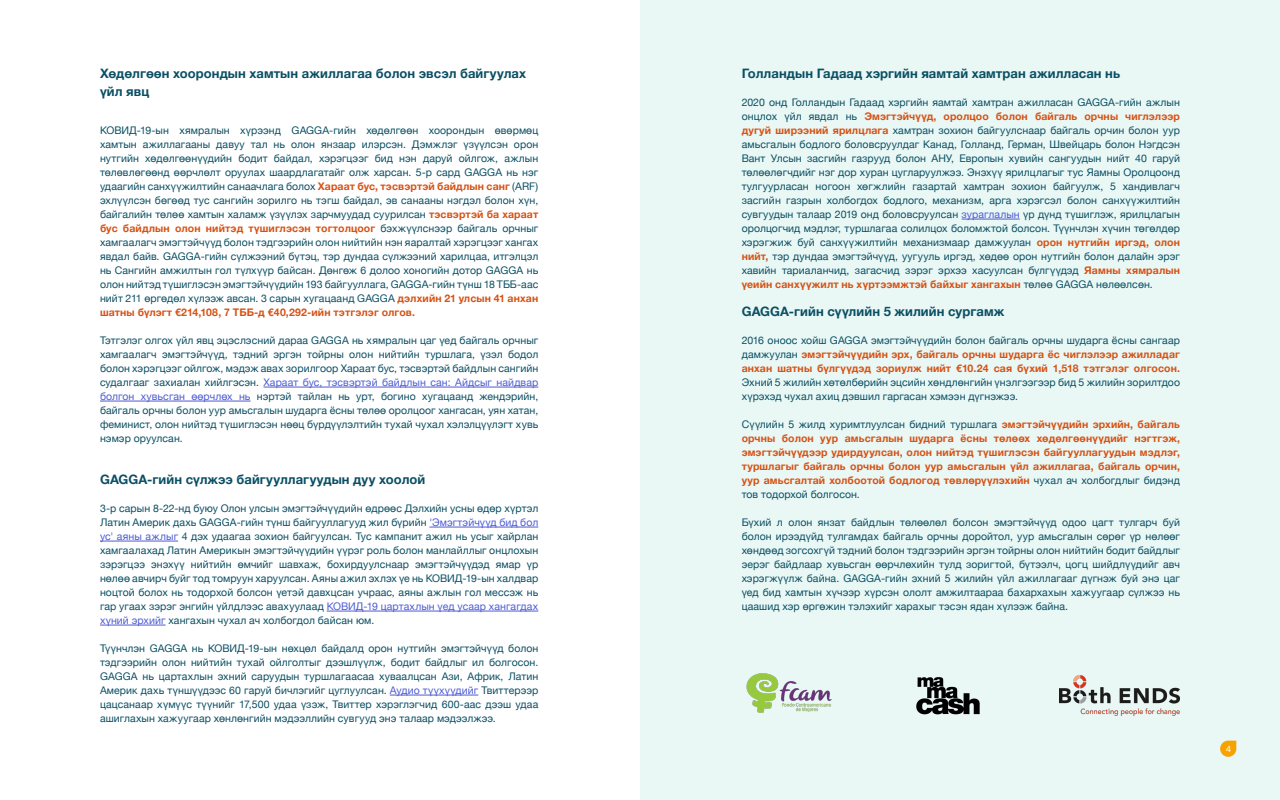
<style>
.page{position:relative;width:1280px;height:800px;background:#fff}
.page>*{position:absolute;margin:0;border:0;box-sizing:border-box;transform-origin:0 0}
.t1{font:700 13px/18px "Helvetica Neue";letter-spacing:.005em;color:#0a4f64}
.t2{font:10.5px/14px "Helvetica Neue";letter-spacing:.005em;color:#0a4f64;text-align:justify}
.t3{font:700 10.5px/14px "Helvetica Neue";letter-spacing:.01em;color:#d75214;text-align:justify}
.t4{font:8.6px "N Haas Grotesk TX Pro 55 Rg";color:#fff}
.s1{font-weight:700;color:#d75214}
.s2{color:#4e5cd4}
.s3{font-weight:400;color:#0a4f64}
</style>
<div class="page">
<div style="left:640px;top:0;width:640px;height:800px;background:#e9f7f5"></div>
<svg style="left:1220px;top:741px;width:16px;height:16px"></svg>
<hr style="left:264px;top:387px;width:274px;height:1px;background:#4e5cd4">
<hr style="left:100px;top:401px;width:151px;height:1px;background:#4e5cd4">
<hr style="left:429px;top:527px;width:109px;height:1px;background:#4e5cd4">
<hr style="left:100px;top:541px;width:78px;height:1px;background:#4e5cd4">
<hr style="left:327px;top:611px;width:211px;height:1px;background:#4e5cd4">
<hr style="left:100px;top:625px;width:66px;height:1px;background:#4e5cd4">
<hr style="left:390px;top:695px;width:88px;height:1px;background:#4e5cd4">
<hr style="left:962px;top:219px;width:58px;height:1px;background:#4e5cd4">
<img style="left:1059px;top:676px;width:121px;height:40px">
<img style="left:746px;top:673px;width:86px;height:40px">
<img style="left:916px;top:677px;width:64px;height:38px">
<p class="t1" style="left:100px;top:65px;width:428px">Хөдөлгөөн хоорондын хамтын ажиллагаа болон эвсэл байгуулах үйл явц</p>
<p class="t2" style="left:100px;top:124px;width:440px">КОВИД-19-ын хямралын хүрээнд GAGGA-гийн хөдөлгөөн хоорондын өвөрмөц хамтын ажиллагааны давуу тал нь олон янзаар илэрсэн. Дэмжлэг үзүүлсэн орон нутгийн хөдөлгөөнүүдийн бодит байдал, хэрэгцээг бид нэн даруй ойлгож, ажлын төлөвлөгөөнд өөрчлөлт оруулах шаардлагатайг олж харсан. 5-р сард GAGGA нь нэг удаагийн санхүүжилтийн санаачлага болох <span class="s1">Хараат бус, тэсвэртэй байдлын санг</span> (ARF) эхлүүлсэн бөгөөд тус сангийн зорилго нь тэгш байдал, эв санааны нэгдэл болон хүн, байгалийн төлөө хамтын халамж үзүүлэх зарчмуудад суурилсан <span class="s1">тэсвэртэй ба хараат бус байдлын олон нийтэд түшиглэсэн тогтолцоог</span> бэхжүүлснээр байгаль орчныг хамгаалагч эмэгтэйчүүд болон тэдгээрийн олон нийтийн нэн яаралтай хэрэгцээг хангах явдал байв. GAGGA-гийн сүлжээний бүтэц, тэр дундаа сүлжээний харилцаа, итгэлцэл нь Сангийн амжилтын гол түлхүүр байсан. Дөнгөж 6 долоо хоногийн дотор GAGGA нь олон нийтэд түшиглэсэн эмэгтэйчүүдийн 193 байгууллага, GAGGA-гийн түнш 18 ТББ-аас нийт 211 өргөдөл хүлээж авсан. 3 сарын хугацаанд GAGGA <span class="s1">дэлхийн 21 улсын 41 анхан шатны бүлэгт €214,108, 7 ТББ-д €40,292-ийн тэтгэлэг олгов.</span></p>
<p class="t2" style="left:100px;top:334px;width:440px">Тэтгэлэг олгох үйл явц эцэслэсний дараа GAGGA нь хямралын цаг үед байгаль орчныг хамгаалагч эмэгтэйчүүд, тэдний эргэн тойрны олон нийтийн туршлага, үзэл бодол болон хэрэгцээг ойлгож, мэдэж авах зорилгоор Хараат бус, тэсвэртэй байдлын сангийн судалгааг захиалан хийлгэсэн. <span class="s2">Хараат бус, тэсвэртэй байдлын сан: Айдсыг найдвар болгон хувьсган өөрчлөх нь</span> нэртэй тайлан нь урт, богино хугацаанд жендэрийн, байгаль орчны болон уур амьсгалын шударга ёсны төлөө оролцоог хангасан, уян хатан, феминист, олон нийтэд түшиглэсэн нөөц бүрдүүлэлтийн тухай чухал хэлэлцүүлэгт хувь нэмэр оруулсан.</p>
<p class="t1" style="left:100px;top:471px;width:327px">GAGGA-гийн сүлжээ байгууллагуудын дуу хоолой</p>
<p class="t2" style="left:100px;top:502px;width:440px">3-р сарын 8-22-нд буюу Олон улсын эмэгтэйчүүдийн өдрөөс Дэлхийн усны өдөр хүртэл Латин Америк дахь GAGGA-гийн түнш байгууллагууд жил бүрийн <span class="s2">'Эмэгтэйчүүд бид бол ус' аяны ажлыг</span> 4 дэх удаагаа зохион байгуулсан. Тус кампанит ажил нь усыг хайрлан хамгаалахад Латин Америкын эмэгтэйчүүдийн үүрэг роль болон манлайллыг онцлохын зэрэгцээ энэхүү нийтийн өмчийг шавхаж, бохирдуулснаар эмэгтэйчүүдэд ямар үр нөлөө авчирч буйг тод томруун харуулсан. Аяны ажил эхлэх үе нь КОВИД-19-ын халдвар ноцтой болох нь тодорхой болсон үетэй давхцсан учраас, аяны ажлын гол мессэж нь гар угаах зэрэг энгийн үйлдлээс авахуулаад <span class="s2">КОВИД-19 цартахлын үед усаар хангагдах хүний эрхийг</span> хангахын чухал ач холбогдол байсан юм.</p>
<p class="t2" style="left:100px;top:642px;width:440px">Түүнчлэн GAGGA нь КОВИД-19-ын нөхцөл байдалд орон нутгийн эмэгтэйчүүд болон тэдгээрийн олон нийтийн тухай ойлголтыг дээшлүүлж, бодит байдлыг ил болгосон.<br>GAGGA нь цартахлын эхний саруудын туршлагаасаа хуваалцсан Ази, Африк, Латин Америк дахь түншүүдээс 60 гаруй бичлэгийг цуглуулсан. <span class="s2">Аудио түүхүүдийг</span> Tвиттерээр цацсанаар хүмүүс түүнийг 17,500 удаа үзэж, Твиттер хэрэглэгчид 600-аас дээш удаа ашиглахын хажуугаар хөнлөнгийн мэдээллийн сувгууд энэ талаар мэдээлжээ.</p>
<p class="t1" style="left:742px;top:65px;width:380px">Голландын Гадаад хэргийн яамтай хамтран ажилласан нь</p>
<p class="t2" style="left:742px;top:96px;width:440px">2020 онд Голландын Гадаад хэргийн яамтай хамтран ажилласан GAGGA-гийн ажлын онцлох үйл явдал нь <span class="s1">Эмэгтэйчүүд, оролцоо болон байгаль орчны чиглэлээр дугуй ширээний ярилцлага</span> хамтран зохион байгуулснаар байгаль орчин болон уур амьсгалын бодлого боловсруулдаг Канад, Голланд, Герман, Швейцарь болон Нэгдсэн Вант Улсын засгийн газрууд болон АНУ, Европын хувийн сангуудын нийт 40 гаруй төлөөлөгчдийг нэг дор хуран цугларуулжээ. Энэхүү ярилцлагыг тус Яамны Оролцоонд тулгуурласан ногоон хөгжлийн газартай хамтран зохион байгуулж, 5 хандивлагч засгийн газрын холбогдох бодлого, механизм, арга хэрэгсэл болон санхүүжилтийн сувгуудын талаар 2019 онд боловсруулсан <span class="s2">зураглалын</span> үр дүнд түшиглэж, ярилцлагын оролцогчид мэдлэг, туршлагаа солилцох боломжтой болсон. Түүнчлэн хүчин төгөлдөр хэрэгжиж буй санхүүжилтийн механизмаар дамжуулан <span class="s1">орон нутгийн иргэд, олон нийт,</span> тэр дундаа эмэгтэйчүүд, уугууль иргэд, хөдөө орон нутгийн болон далайн эрэг хавийн тариаланчид, загасчид зэрэг эрхээ хасуулсан бүлгүүдэд <span class="s1">Яамны хямралын үеийн санхүүжилт нь хүртээмжтэй байхыг хангахын</span> төлөө GAGGA нөлөөлсөн.</p>
<p class="t1" style="left:742px;top:303px;width:264px">GAGGA-гийн сүүлийн 5 жилийн сургамж</p>
<p class="t3" style="left:742px;top:334px;width:440px"><span class="s3">2016 оноос хойш GAGGA эмэгтэйчүүдийн болон байгаль орчны шударга ёсны сангаар дамжуулан</span> эмэгтэйчүүдийн эрх, байгаль орчны шударга ёс чиглэлээр ажилладаг анхан шатны бүлгүүдэд зориулж нийт €10.24 сая бүхий 1,518 тэтгэлэг олгосон.</p>
<p class="t2" style="left:742px;top:376px;width:440px">Эхний 5 жилийн хөтөлбөрийн эцсийн хөндлөнгийн үнэлгээгээр бид 5 жилийн зорилтдоо хүрэхэд чухал ахиц дэвшил гаргасан хэмээн дүгнэжээ.</p>
<p class="t3" style="left:742px;top:418px;width:440px"><span class="s3">Сүүлийн 5 жилд хуримтлуулсан бидний туршлага</span> эмэгтэйчүүдийн эрхийн, байгаль орчны болон уур амьсгалын шударга ёсны төлөөх хөдөлгөөнүүдийг нэгтгэж, эмэгтэйчүүдээр удирдуулсан, олон нийтэд түшиглэсэн байгууллагуудын мэдлэг, туршлагыг байгаль орчны болон уур амьсгалын үйл ажиллагаа, байгаль орчин, уур амьсгалтай холбоотой бодлогод төвлөрүүлэхийн <span class="s3">чухал ач холбогдлыг бидэнд тов тодорхой болгосон.</span></p>
<p class="t2" style="left:742px;top:516px;width:440px">Бүхий л олон янзат байдлын төлөөлөл болсон эмэгтэйчүүд одоо цагт тулгарч буй болон ирээдүйд тулгамдах байгаль орчны доройтол, уур амьсгалын сөрөг үр нөлөөг хөндөөд зогсохгүй тэдний болон тэдгээрийн эргэн тойрны олон нийтийн бодит байдлыг эерэг байдлаар хувьсган өөрчлөхийн тулд зоригтой, бүтээлч, цогц шийдлүүдийг авч хэрэгжүүлж байна. GAGGA-гийн эхний 5 жилийн үйл ажиллагааг дүгнэж буй энэ цаг үед бид хамтын хүчээр хүрсэн ололт амжилтаараа бахархахын хажуугаар сүлжээ нь цаашид хэр өргөжин тэлэхийг харахыг тэсэн ядан хүлээж байна.</p>
<p class="t4" style="left:1226px;top:743px;width:7px">4</p>
</div>
